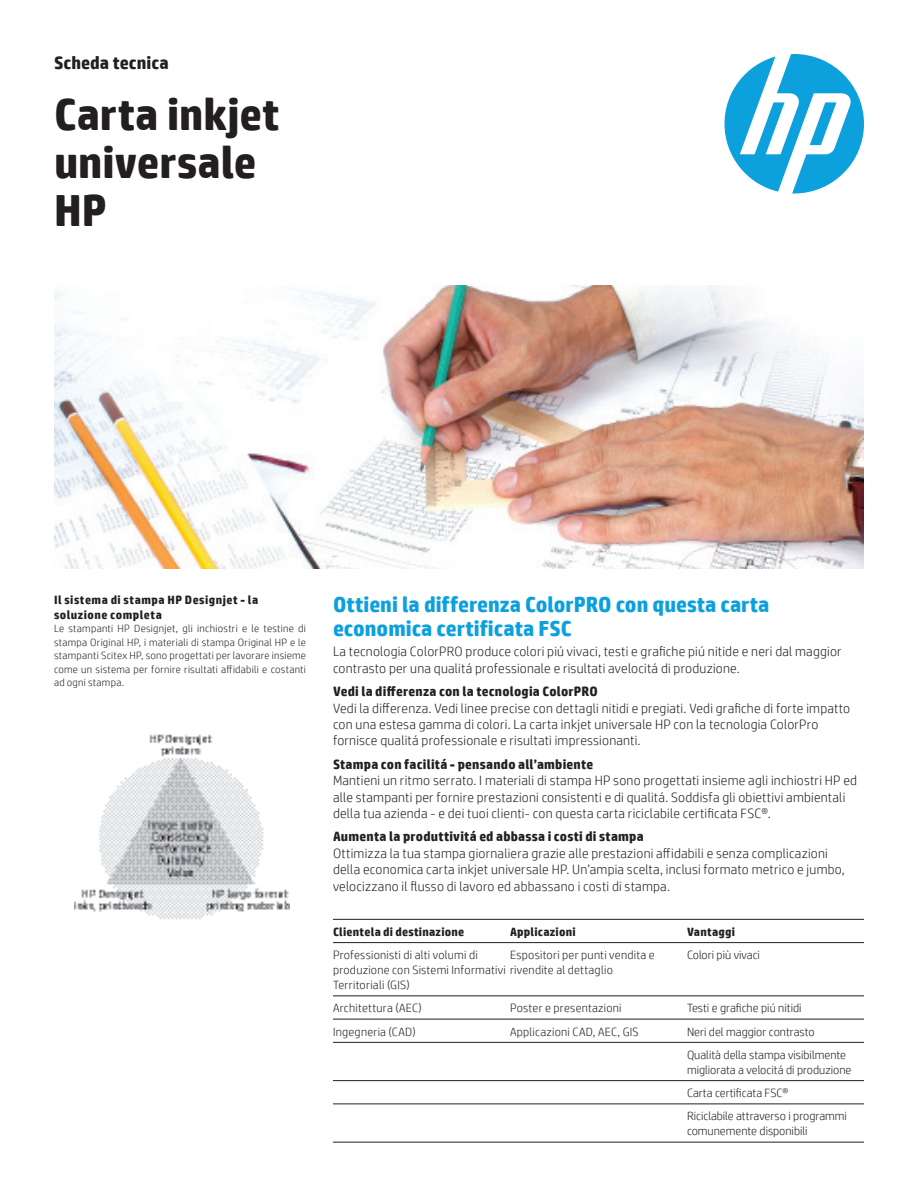
<style>
.page{position:relative;width:918px;height:1188px;background:#fff}
.page>*{position:absolute;margin:0;border:0;box-sizing:border-box;transform-origin:0 0}
.t1{font:700 45px/48px "HP Simplified";color:#231f20}
.t2{font:700 21.75px/24px "HP Simplified";color:#0ca0dd}
.t3{font:700 18px "HP Simplified";color:#231f20}
.t4{font:300 13.5px/16.5px "HP Simplified";letter-spacing:.015em;color:#231f20}
.t5{font:700 13.5px "HP Simplified";letter-spacing:.015em;color:#231f20}
.t6{font:300 12px/23.2px "HP Simplified";letter-spacing:.005em;color:#231f20}
.t7{font:700 12px/15px "HP Simplified";letter-spacing:.03em;color:#231f20}
.t8{font:300 10.5px/13.5px "HP Simplified";letter-spacing:.025em;color:#231f20;text-align:justify}
</style>
<div class="page">
<img style="left:54px;top:286px;width:810px;height:282px">
<svg style="left:724px;top:54px;width:140px;height:140px"></svg>
<img style="left:75px;top:734px;width:215px;height:186px">
<hr style="left:333px;top:919px;width:177px;height:1px;background:#231f20">
<hr style="left:510px;top:919px;width:177px;height:1px;background:#231f20">
<hr style="left:687px;top:919px;width:177px;height:1px;background:#231f20">
<hr style="left:333px;top:942px;width:177px;height:1px;background:#231f20">
<hr style="left:510px;top:942px;width:177px;height:1px;background:#231f20">
<hr style="left:687px;top:942px;width:177px;height:1px;background:#231f20">
<hr style="left:333px;top:996px;width:177px;height:1px;background:#231f20">
<hr style="left:510px;top:996px;width:177px;height:1px;background:#231f20">
<hr style="left:687px;top:996px;width:177px;height:1px;background:#231f20">
<hr style="left:333px;top:1019px;width:177px;height:1px;background:#231f20">
<hr style="left:510px;top:1019px;width:177px;height:1px;background:#231f20">
<hr style="left:687px;top:1019px;width:177px;height:1px;background:#231f20">
<hr style="left:333px;top:1042px;width:177px;height:1px;background:#231f20">
<hr style="left:510px;top:1042px;width:177px;height:1px;background:#231f20">
<hr style="left:687px;top:1042px;width:177px;height:1px;background:#231f20">
<hr style="left:333px;top:1080px;width:177px;height:1px;background:#231f20">
<hr style="left:510px;top:1080px;width:177px;height:1px;background:#231f20">
<hr style="left:687px;top:1080px;width:177px;height:1px;background:#231f20">
<hr style="left:333px;top:1104px;width:177px;height:1px;background:#231f20">
<hr style="left:510px;top:1104px;width:177px;height:1px;background:#231f20">
<hr style="left:687px;top:1104px;width:177px;height:1px;background:#231f20">
<hr style="left:333px;top:1142px;width:177px;height:1px;background:#231f20">
<hr style="left:510px;top:1142px;width:177px;height:1px;background:#231f20">
<hr style="left:687px;top:1142px;width:177px;height:1px;background:#231f20">
<h3 class="t3" style="left:54px;top:51px;width:116px">Scheda tecnica</h3>
<h1 class="t1" style="left:54px;top:91px;width:227px">Carta inkjet universale<br>HP</h1>
<p class="t7" style="left:54px;top:592px;width:206px">Il sistema di stampa HP Designjet - la soluzione completa</p>
<p class="t8" style="left:54px;top:622px;width:254px">Le stampanti HP Designjet, gli inchiostri e le testine di stampa Original HP, i materiali di stampa Original HP e le stampanti Scitex HP, sono progettati per lavorare insieme come un sistema per fornire risultati affidabili e costanti ad ogni stampa.</p>
<h2 class="t2" style="left:333px;top:592px;width:438px">Ottieni la differenza ColorPRO con questa carta economica certificata FSC</h2>
<p class="t4" style="left:333px;top:643px;width:510px">La tecnologia ColorPRO produce colori piú vivaci, testi e grafiche piú nitide e neri dal maggior contrasto per una qualitá professionale e risultati avelocitá di produzione.</p>
<p class="t5" style="left:333px;top:682px;width:266px">Vedi la differenza con la tecnologia ColorPRO</p>
<p class="t4" style="left:333px;top:699px;width:519px">Vedi la differenza. Vedi linee precise con dettagli nitidi e pregiati. Vedi grafiche di forte impatto con una estesa gamma di colori. La carta inkjet universale HP con la tecnologia ColorPro fornisce qualitá professionale e risultati impressionanti.</p>
<p class="t5" style="left:333px;top:755px;width:262px">Stampa con facilitá - pensando all’ambiente</p>
<p class="t4" style="left:333px;top:772px;width:526px">Mantieni un ritmo serrato. I materiali di stampa HP sono progettati insieme agli inchiostri HP ed alle stampanti per fornire prestazioni consistenti e di qualitá. Soddisfa gli obiettivi ambientali della tua azienda - e dei tuoi clienti- con questa carta riciclabile certificata FSC®.</p>
<p class="t5" style="left:333px;top:828px;width:312px">Aumenta la produttivitá ed abbassa i costi di stampa</p>
<p class="t4" style="left:333px;top:845px;width:513px">Ottimizza la tua stampa giornaliera grazie alle prestazioni affidabili e senza complicazioni della economica carta inkjet universale HP. Un’ampia scelta, inclusi formato metrico e jumbo, velocizzano il flusso di lavoro ed abbassano i costi di stampa.</p>
<p class="t7" style="left:333px;top:924px;width:133px">Clientela di destinazione</p>
<p class="t7" style="left:510px;top:924px;width:67px">Applicazioni</p>
<p class="t7" style="left:687px;top:924px;width:50px">Vantaggi</p>
<p class="t6" style="left:333px;top:947px;width:281px;line-height:15px">Professionisti di alti volumi di<br>produzione con Sistemi Informativi rivendite al dettaglio<br>Territoriali (GIS)</p>
<p class="t6" style="left:510px;top:943px;width:146px">Espositori per punti vendita e</p>
<p class="t6" style="left:687px;top:943px;width:74px">Colori più vivaci</p>
<p class="t6" style="left:333px;top:996px;width:90px">Architettura (AEC)</p>
<p class="t6" style="left:510px;top:996px;width:113px">Poster e presentazioni</p>
<p class="t6" style="left:687px;top:996px;width:116px">Testi e grafiche piú nitidi</p>
<p class="t6" style="left:333px;top:1020px;width:84px">Ingegneria (CAD)</p>
<p class="t6" style="left:510px;top:1020px;width:130px">Applicazioni CAD, AEC, GIS</p>
<p class="t6" style="left:687px;top:1020px;width:161px">Neri del maggior contrasto<br>Qualità della stampa visibilmente</p>
<p class="t6" style="left:687px;top:1058px;width:166px">migliorata a velocitá di produzione<br>Carta certificata FSC®<br>Riciclabile attraverso i programmi</p>
<p class="t6" style="left:687px;top:1119px;width:122px">comunemente disponibili</p>
</div>
